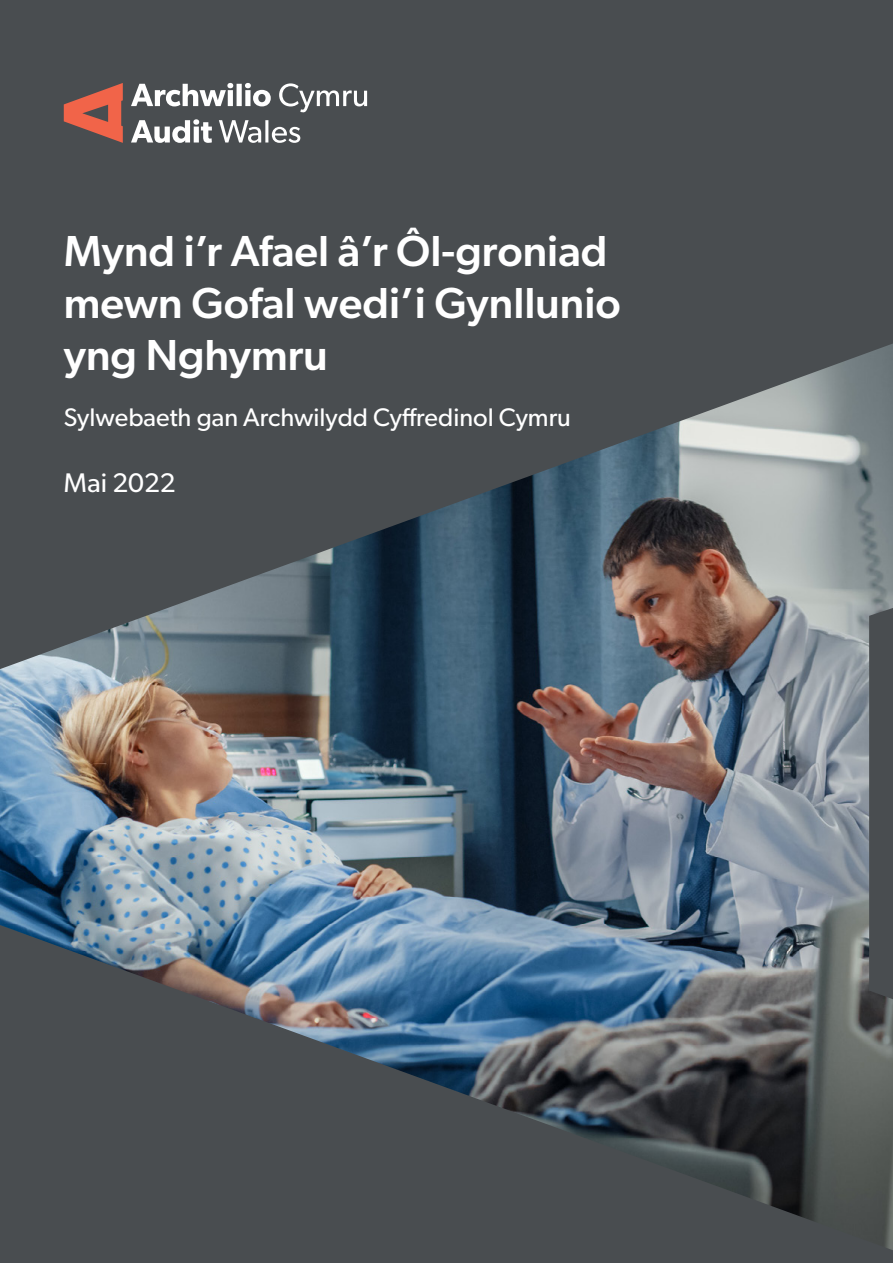
<style>
.page{position:relative;width:893px;height:1263px;background:#494d50}
.page>*{position:absolute;margin:0;border:0;box-sizing:border-box;transform-origin:0 0}
.Cover_Heading{font:500 43.5px/52.2px "Gibson";color:#fff}
.Date{font:27px "Gibson";color:#fff}
.Bold_Heading{font:25.5px "Gibson";color:#fff}
</style>
<div class="page">
<img style="left:0;top:336px;width:893px;height:922px">
<svg style="left:131px;top:119px;width:169px;height:24px"></svg>
<svg style="left:131px;top:83px;width:236px;height:29px"></svg>
<svg style="left:64px;top:83px;width:59px;height:60px;background:#a7594c"></svg>
<h1 class="Cover_Heading" style="left:64px;top:224px;width:558px">Mynd i’r Afael â’r Ôl-groniad mewn Gofal wedi’i Gynllunio yng Nghymru</h1>
<p class="Bold_Heading" style="left:64px;top:402px;width:509px">Sylwebaeth gan Archwilydd Cyffredinol Cymru</p>
<h2 class="Date" style="left:64px;top:466px;width:113px">Mai 2022</h2>
</div>
